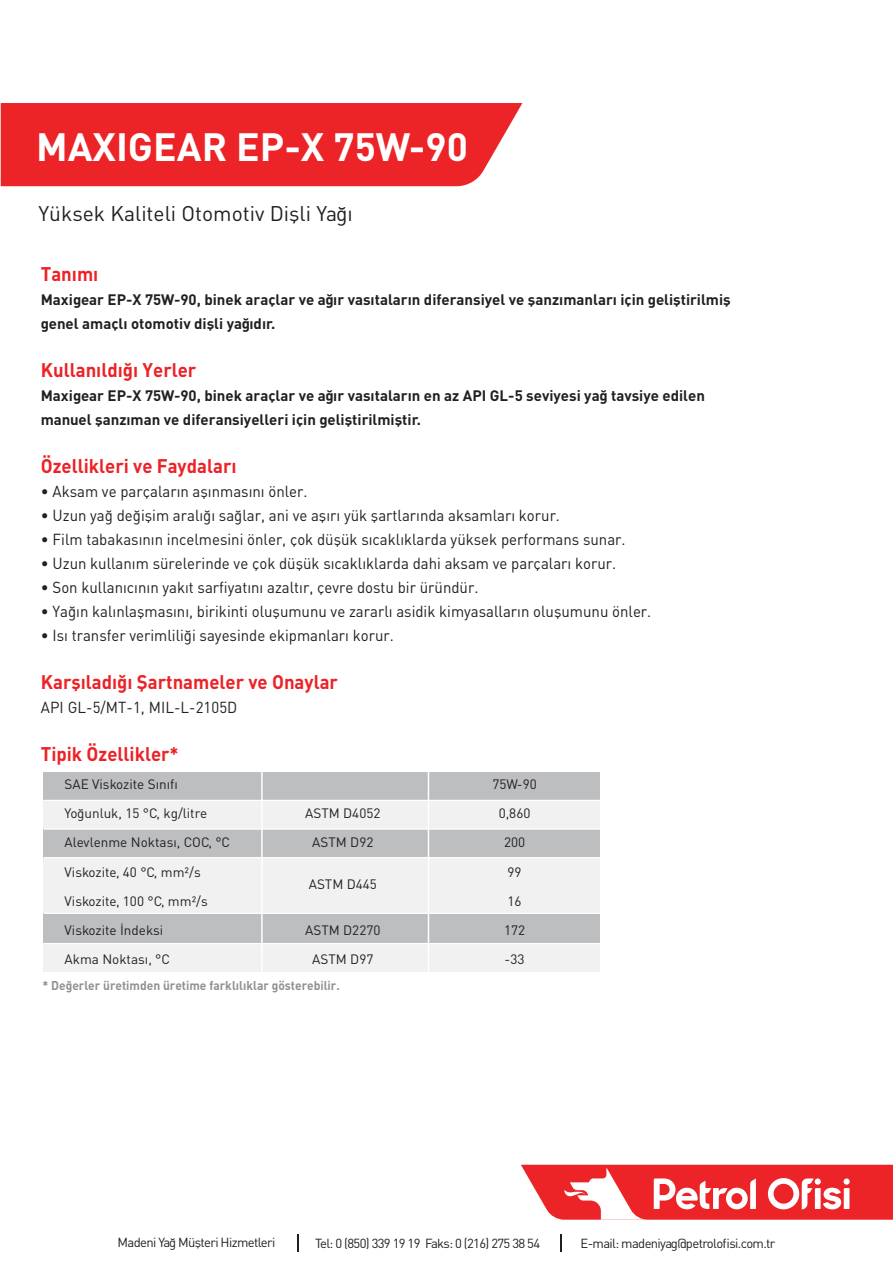
<style>
.page{position:relative;width:893px;height:1263px;background:#fff}
.page>*{position:absolute;margin:0;border:0;box-sizing:border-box;transform-origin:0 0}
.t1{font:39px "DINT Bold Tr";color:#fff}
.t2{font:21px "DIN Tr";color:#231f20}
.t3{font:19.5px "DINT Bold Tr";color:#ec2227;scale:.95 1}
.t4{font:15.75px "DIN Tr";color:#231f20;scale:.95 1}
.t5{font:15px/24px "DINT Bold Tr";color:#231f20}
.t6{font:13.5px "DIN Tr";color:#231f20}
.t7{font:13.05px "DIN Tr";letter-spacing:-.05em;color:#231f20}
.t8{font:12.6px "DINT Bold Tr";color:#929191;scale:.95 1}
</style>
<div class="page">
<svg style="left:297px;top:1234px;width:1px;height:18px"></svg>
<svg style="left:560px;top:1234px;width:2px;height:18px"></svg>
<div style="left:1px;top:103px;width:521px;height:83px;background:#ec2427"></div>
<svg style="left:521px;top:1165px;width:372px;height:55px"></svg>
<div style="left:44px;top:772px;width:556px;height:28px;background:#bcbec0"></div>
<div style="left:44px;top:800px;width:556px;height:29px;background:#f1f1f2"></div>
<div style="left:44px;top:829px;width:556px;height:29px;background:#bcbec0"></div>
<div style="left:44px;top:858px;width:556px;height:55px;background:#f1f1f2"></div>
<div style="left:44px;top:913px;width:556px;height:31px;background:#bcbec0"></div>
<div style="left:44px;top:943px;width:556px;height:29px;background:#f1f1f2"></div>
<hr style="left:261px;top:772px;width:2px;height:201px;background:#fff">
<hr style="left:44px;top:800px;width:556px;height:1px;background:#fff">
<hr style="left:44px;top:828px;width:556px;height:2px;background:#fff">
<hr style="left:44px;top:857px;width:556px;height:1px;background:#fff">
<hr style="left:44px;top:913px;width:556px;height:1px;background:#fff">
<hr style="left:44px;top:943px;width:556px;height:1px;background:#fff">
<hr style="left:428px;top:772px;width:1px;height:201px;background:#fff">
<h1 class="t1" style="left:36px;top:121px;width:433px">MAXIGEAR EP-X 75W-90</h1>
<h2 class="t2" style="left:38px;top:200px;width:316px">Yüksek Kaliteli Otomotiv Dişli Yağı</h2>
<p class="t3" style="left:41px;top:261px;width:62px">Tanımı</p>
<p class="t5" style="left:41px;top:287px;width:691px">Maxigear EP-X 75W-90, binek araçlar ve ağır vasıtaların diferansiyel ve şanzımanları için geliştirilmiş genel amaçlı otomotiv dişli yağıdır.</p>
<p class="t3" style="left:41px;top:357px;width:165px">Kullanıldığı Yerler</p>
<p class="t5" style="left:41px;top:383px;width:666px">Maxigear EP-X 75W-90, binek araçlar ve ağır vasıtaların en az API GL-5 seviyesi yağ tavsiye edilen manuel şanzıman ve diferansiyelleri için geliştirilmiştir.</p>
<p class="t3" style="left:41px;top:453px;width:207px">Özellikleri ve Faydaları</p>
<p class="t4" style="left:41px;top:481px;width:282px">• Aksam ve parçaların aşınmasını önler.</p>
<p class="t4" style="left:41px;top:505px;width:548px">• Uzun yağ değişim aralığı sağlar, ani ve aşırı yük şartlarında aksamları korur.</p>
<p class="t4" style="left:41px;top:529px;width:617px">• Film tabakasının incelmesini önler, çok düşük sıcaklıklarda yüksek performans sunar.</p>
<p class="t4" style="left:41px;top:553px;width:607px">• Uzun kullanım sürelerinde ve çok düşük sıcaklıklarda dahi aksam ve parçaları korur.</p>
<p class="t4" style="left:41px;top:577px;width:462px">• Son kullanıcının yakıt sarfiyatını azaltır, çevre dostu bir üründür.</p>
<p class="t4" style="left:41px;top:601px;width:644px">• Yağın kalınlaşmasını, birikinti oluşumunu ve zararlı asidik kimyasalların oluşumunu önler.</p>
<p class="t4" style="left:41px;top:625px;width:373px">• Isı transfer verimliliği sayesinde ekipmanları korur.</p>
<p class="t3" style="left:41px;top:669px;width:314px">Karşıladığı Şartnameler ve Onaylar</p>
<p class="t4" style="left:41px;top:697px;width:208px">API GL-5/MT-1, MIL-L-2105D</p>
<p class="t3" style="left:41px;top:741px;width:147px">Tipik Özellikler*</p>
<p class="t6" style="left:65px;top:775px;width:115px">SAE Viskozite Sınıfı</p>
<p class="t6" style="left:492px;top:775px;width:46px">75W-90</p>
<p class="t6" style="left:65px;top:805px;width:144px">Yoğunluk, 15 °C, kg/litre</p>
<p class="t6" style="left:305px;top:805px;width:77px">ASTM D4052</p>
<p class="t6" style="left:499px;top:805px;width:33px">0,860</p>
<p class="t6" style="left:65px;top:834px;width:167px">Alevlenme Noktası, COC, °C</p>
<p class="t6" style="left:312px;top:834px;width:63px">ASTM D92</p>
<p class="t6" style="left:504px;top:834px;width:23px">200</p>
<p class="t6" style="left:65px;top:863px;width:138px">Viskozite, 40 °C, mm²/s</p>
<p class="t6" style="left:309px;top:875px;width:70px">ASTM D445</p>
<p class="t6" style="left:507px;top:863px;width:16px">99</p>
<p class="t6" style="left:65px;top:892px;width:145px">Viskozite, 100 °C, mm²/s</p>
<p class="t6" style="left:507px;top:892px;width:16px">16</p>
<p class="t6" style="left:65px;top:922px;width:100px">Viskozite İndeksi</p>
<p class="t6" style="left:305px;top:922px;width:77px">ASTM D2270</p>
<p class="t6" style="left:504px;top:922px;width:23px">172</p>
<p class="t6" style="left:65px;top:951px;width:107px">Akma Noktası, °C</p>
<p class="t6" style="left:312px;top:951px;width:63px">ASTM D97</p>
<p class="t6" style="left:505px;top:951px;width:21px">-33</p>
<p class="t8" style="left:43px;top:977px;width:314px">* Değerler üretimden üretime farklılıklar gösterebilir.</p>
<p class="t7" style="left:118px;top:1234px;width:159px">Madeni Yağ Müşteri Hizmetleri</p>
<p class="t7" style="left:315px;top:1235px;width:226px">Tel: 0 (850) 339 19 19 Faks: 0 (216) 275 38 54</p>
<p class="t7" style="left:580px;top:1235px;width:196px">E-mail: madeniyag@petrolofisi.com.tr</p>
</div>
